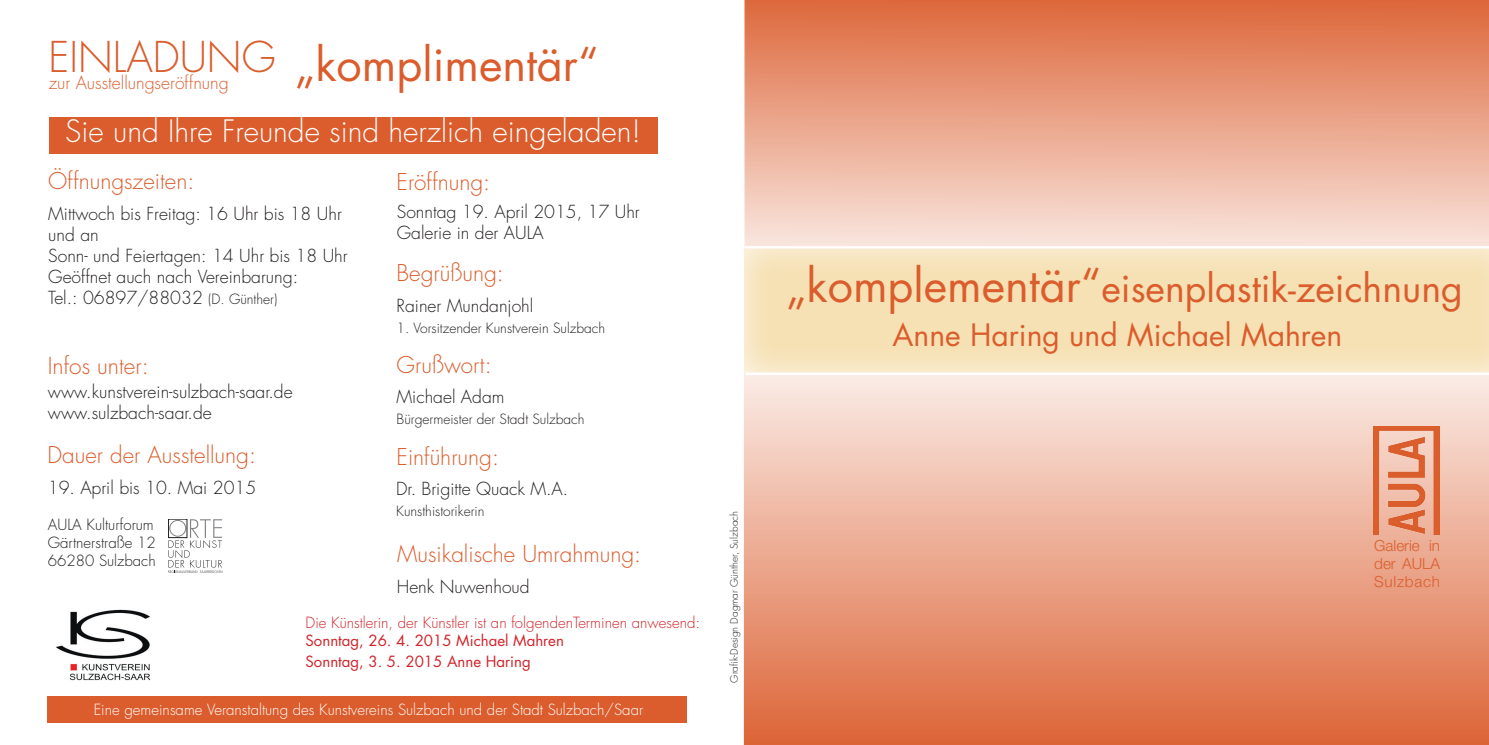
<style>
.page{position:relative;width:1489px;height:745px;background:#fff}
.page>*{position:absolute;margin:0;border:0;box-sizing:border-box;transform-origin:0 0}
.t1{font:45px "Futura Std";color:#db5d2d}
.t2{font:300 41.25px "Futura Std";color:#db5d2d}
.t3{font:37.5px "Futura Std";color:#db5d2d}
.t4{font:300 30px "Futura Std";color:#fff}
.t5{font:30px "Futura Std";color:#db5d2d}
.t6{font:300 22.75px "Futura Std";color:#db5d2d}
.t7{font:300 22.5px "Futura Std";color:#db5d2d}
.t8{font:300 17.5px/21px "Futura Std";color:#231f20}
.t9{font:300 17.5px "Futura Std";color:#db5d2d}
.t10{font:300 15.38px/18.4px "Helvetica Neue LT Std";color:#db5d2d;text-align:justify}
.t11{font:300 15px "Futura Std";color:#fff}
.t12{font:300 15px "Futura Std";color:#d1232a}
.t13{font:15px/21px "Futura Std";color:#d1232a}
.t14{font:300 15px/18px "Futura Std";color:#231f20}
.t15{font:300 13.75px "Futura Std";color:#231f20}
.t16{font:300 10px "Futura Std";color:#231f20}
.s1{font-size:13.75px}
.s2{font-size:45px}
</style>
<div class="page">
<svg style="left:743px;top:374px;width:745px;height:370px;background:#eba78d"></svg>
<div style="left:48px;top:695px;width:639px;height:27px;background:#db5d2d"></div>
<img style="left:56px;top:609px;width:95px;height:72px">
<div style="left:742px;top:246px;width:746px;height:128px;background:#fff;opacity:.75"></div>
<svg style="left:744px;top:0;width:744px;height:249px;background:#eaa68c"></svg>
<img style="left:1373px;top:426px;width:66px;height:108px">
<div style="left:49px;top:117px;width:608px;height:37px;background:#db5d2d"></div>
<hr style="left:744px;top:246px;width:744px;height:2px;background:#fff">
<hr style="left:745px;top:372px;width:743px;height:3px;background:#fff">
<svg style="left:168px;top:519px;width:54px;height:53px"></svg>
<h2 class="t2" style="left:48px;top:32px;width:229px">EINLADUNG</h2>
<p class="t9" style="left:49px;top:72px;width:181px">zur Ausstellungseröffnung</p>
<h1 class="t1" style="left:294px;top:35px;width:305px">„komplimentär“</h1>
<h3 class="t4" style="left:65px;top:113px;width:577px">Sie und Ihre Freunde sind herzlich eingeladen!</h3>
<p class="t7" style="left:48px;top:167px;width:148px">Öffnungszeiten:</p>
<p class="t8" style="left:48px;top:203px;width:301px">Mittwoch bis Freitag: 16 Uhr bis 18 Uhr und an<br>Sonn- und Feiertagen: 14 Uhr bis 18 Uhr<br>Geöffnet auch nach Vereinbarung:<br>Tel.: 06897/88032 <span class="s1">(D. Günther)</span></p>
<h3 class="t6" style="left:48px;top:351px;width:102px">Infos unter:</h3>
<p class="t8" style="left:48px;top:381px;width:246px">www.kunstverein-sulzbach-saar.de www.sulzbach-saar.de</p>
<p class="t7" style="left:48px;top:441px;width:210px">Dauer der Ausstellung:</p>
<p class="t7" style="left:396px;top:168px;width:95px">Eröffnung:</p>
<p class="t8" style="left:397px;top:201px;width:244px">Sonntag 19. April 2015, 17 Uhr<br>Galerie in der AULA</p>
<p class="t7" style="left:396px;top:259px;width:109px">Begrüßung:</p>
<p class="t8" style="left:396px;top:295px;width:138px">Rainer Mundanjohl</p>
<p class="t15" style="left:396px;top:319px;width:210px">1. Vorsitzender Kunstverein Sulzbach</p>
<p class="t7" style="left:396px;top:351px;width:97px">Grußwort:</p>
<p class="t8" style="left:396px;top:386px;width:109px">Michael Adam</p>
<p class="t15" style="left:396px;top:410px;width:189px">Bürgermeister der Stadt Sulzbach</p>
<p class="t7" style="left:396px;top:442px;width:104px">Einführung:</p>
<p class="t8" style="left:48px;top:477px;width:210px">19. April bis 10. Mai 2015</p>
<p class="t14" style="left:48px;top:516px;width:109px">AULA Kulturforum<br>Gärtnerstraße 12<br>66280 Sulzbach</p>
<p class="t8" style="left:396px;top:478px;width:173px">Dr. Brigitte Quack M.A.</p>
<p class="t15" style="left:396px;top:502px;width:90px">Kunsthistorikerin</p>
<p class="t7" style="left:397px;top:540px;width:245px">Musikalische Umrahmung:</p>
<p class="t8" style="left:397px;top:575px;width:134px">Henk Nuwenhoud</p>
<p class="t12" style="left:305px;top:613px;width:396px">Die Künstlerin, der Künstler ist an folgendenTerminen anwesend:</p>
<p class="t13" style="left:305px;top:630px;width:260px">Sonntag, 26. 4. 2015 Michael Mahren<br>Sonntag, 3. 5. 2015 Anne Haring</p>
<p class="t11" style="left:94px;top:699px;width:551px">Eine gemeinsame Veranstaltung des Kunstvereins Sulzbach und der Stadt Sulzbach/Saar</p>
<p class="t16" style="left:728px;top:682px;width:173px;rotate:-90deg">Grafik-Design Dagmar Günther, Sulzbach</p>
<h3 class="t3" style="left:785px;top:264px;width:678px"><span class="s2">„komplementär“</span>eisenplastik-zeichnung</h3>
<h3 class="t5" style="left:892px;top:315px;width:451px">Anne Haring und Michael Mahren</h3>
<p class="t10" style="left:1373px;top:535px;width:67px">Galerie in der AULA Sulzbach</p>
</div>
